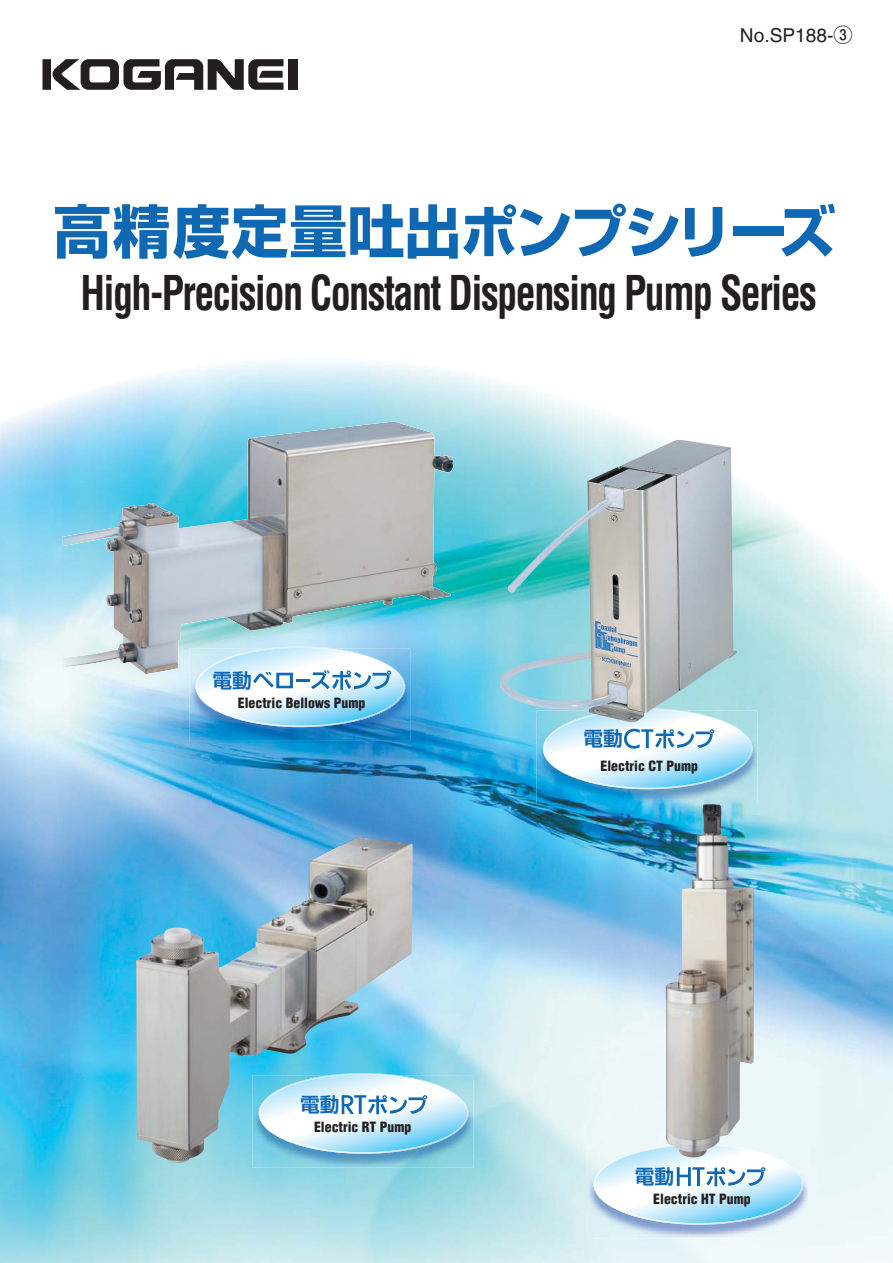
<style>
.page{position:relative;width:893px;height:1263px;background:#fff}
.page>*{position:absolute;margin:0;border:0;box-sizing:border-box;transform-origin:0 0}
.t1{font:57.45px "Shin Go Pro Bold 90 pv RKSJ H";letter-spacing:-.02em;color:#0f68b3}
.t2{font:700 condensed 46.8px "Helvetica";letter-spacing:-.04em;color:#231f20;scale:.86 1}
.t3{font:19.65px "Shin Go Pro De Bold 90 pv RKSJ H";color:#0f68b3}
.t4{font:19.2px "Helvetica";color:#231f20}
.t5{font:900 condensed 13.8px "Helvetica";color:#231f20}
.s1{font-family:"Futo Go B101 Pro Bold 90 pv RKSJ H"}
</style>
<div class="page">
<div style="left:288px;top:59px;width:10px;height:31px;background:#231f20"></div>
<svg style="left:42px;top:59px;width:241px;height:31px"></svg>
<img style="left:0;top:361px;width:266px;height:200px">
<img style="left:427px;top:459px;width:72px;height:255px">
<img style="left:746px;top:484px;width:54px;height:661px">
<img style="left:800px;top:526px;width:53px;height:737px">
<img style="left:0;top:561px;width:160px;height:702px">
<img style="left:267px;top:624px;width:160px;height:39px">
<img style="left:853px;top:575px;width:40px;height:688px">
<img style="left:160px;top:674px;width:53px;height:589px">
<img style="left:374px;top:663px;width:53px;height:600px">
<img style="left:213px;top:741px;width:161px;height:522px">
<img style="left:426px;top:714px;width:160px;height:549px">
<img style="left:586px;top:803px;width:161px;height:370px">
<img style="left:536px;top:711px;width:221px;height:92px">
<img style="left:543px;top:711px;width:210px;height:78px">
<img style="left:587px;top:1146px;width:221px;height:92px">
<img style="left:593px;top:1146px;width:210px;height:79px">
<img style="left:666px;top:804px;width:88px;height:341px">
<svg style="left:544px;top:710px;width:207px;height:78px"></svg>
<svg style="left:595px;top:1145px;width:207px;height:79px"></svg>
<img style="left:209px;top:422px;width:244px;height:202px">
<img style="left:111px;top:503px;width:98px;height:171px">
<img style="left:63px;top:522px;width:49px;height:152px">
<img style="left:236px;top:623px;width:48px;height:8px">
<img style="left:499px;top:440px;width:238px;height:282px">
<img style="left:136px;top:837px;width:277px;height:327px">
<img style="left:252px;top:1075px;width:221px;height:93px">
<img style="left:329px;top:1073px;width:69px;height:1px">
<svg style="left:260px;top:1074px;width:207px;height:79px"></svg>
<img style="left:189px;top:649px;width:221px;height:92px">
<img style="left:266px;top:646px;width:69px;height:1px">
<img style="left:196px;top:647px;width:209px;height:79px">
<svg style="left:197px;top:648px;width:207px;height:78px"></svg>
<h3 class="t4" style="left:740px;top:28px;width:114px">No.SP188-<span class="s1">③</span></h3>
<h1 class="t1" style="left:54px;top:210px;width:784px">高精度定量吐出ポンプシリーズ</h1>
<h2 class="t2" style="left:80px;top:275px;width:858px">High-Precision Constant Dispensing Pump Series</h2>
<h3 class="t3" style="left:212px;top:673px;width:41px">電動</h3>
<p class="t5" style="left:238px;top:697px;width:129px">Electric Bellows Pump</p>
<h3 class="t3" style="left:300px;top:1097px;width:41px">電動</h3>
<p class="t5" style="left:314px;top:1122px;width:99px">Electric RT Pump</p>
<h3 class="t3" style="left:583px;top:731px;width:41px">電動</h3>
<p class="t5" style="left:600px;top:760px;width:99px">Electric CT Pump</p>
<h3 class="t3" style="left:635px;top:1169px;width:41px">電動</h3>
<p class="t5" style="left:653px;top:1194px;width:99px">Electric HT Pump</p>
</div>
